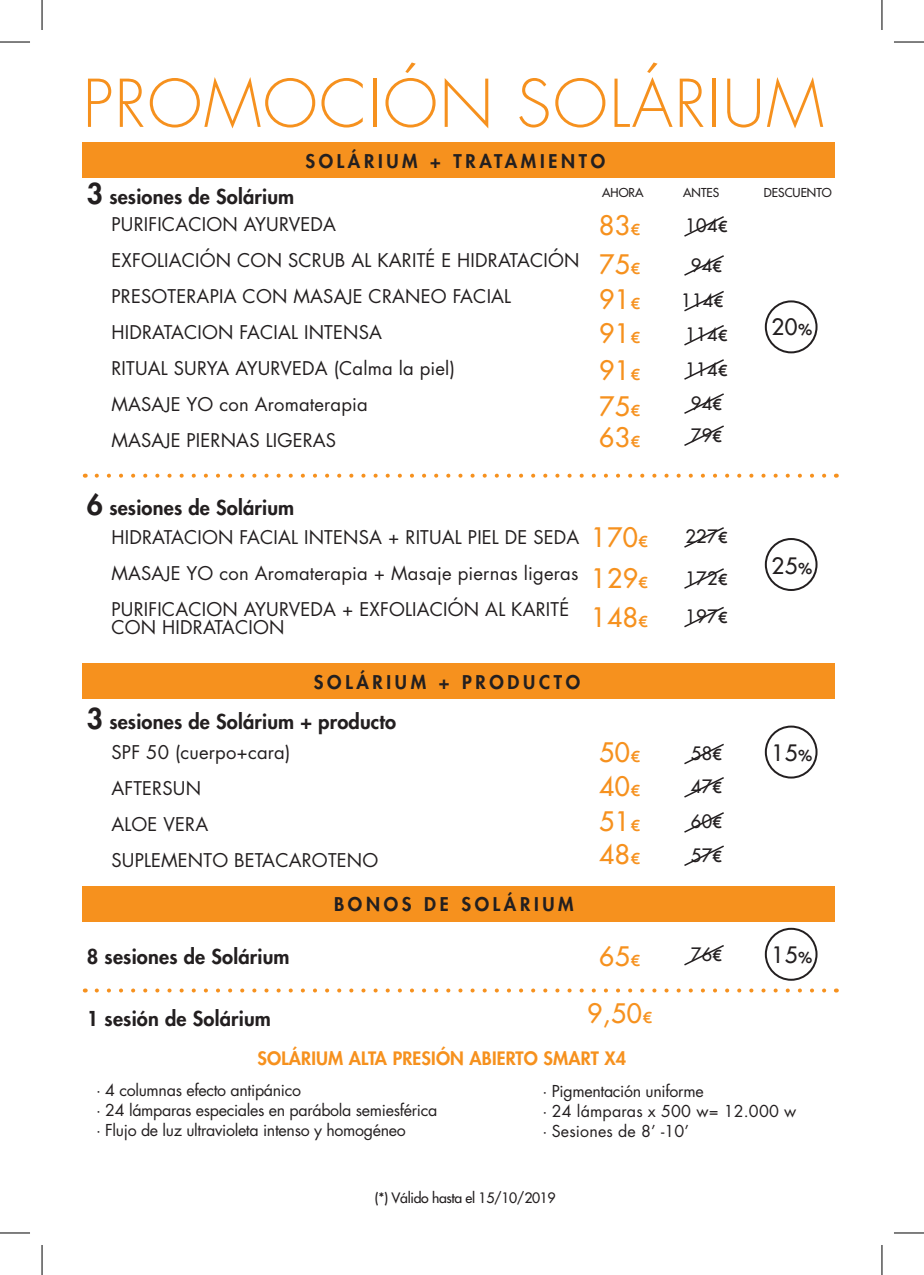
<style>
.page{position:relative;width:924px;height:1275px;background:#fff}
.page>*{position:absolute;margin:0;border:0;box-sizing:border-box;transform-origin:0 0}
.t1{font:300 64px "Futura";letter-spacing:.025em;color:#f6911e}
.t2{font:26.2px "Futura";letter-spacing:.025em;color:#f6911e}
.t3{font:22px "Futura";letter-spacing:.025em;color:#231f20}
.t4{font:800 20px "Futura";letter-spacing:.01em;color:#231f20}
.t5{font:18.4px "Futura";letter-spacing:.01em;color:#231f20}
.t6{font:800 18.4px "Futura";letter-spacing:.2em;color:#231f20}
.t7{font:18px "Futura";letter-spacing:.025em;color:#231f20}
.t8{font:800 18px "Futura";letter-spacing:.01em;color:#f6911e}
.t9{font:16px "Futura";letter-spacing:-.02em;color:#231f20}
.t10{font:16px "Futura";letter-spacing:.01em;color:#231f20}
.t11{font:14px "Futura";letter-spacing:-.025em;color:#231f20}
.t12{font:12px "Futura";color:#231f20}
.s1{font-size:28px}
.s2{font-family:"Avenir";font-weight:800;font-size:15.6px}
</style>
<div class="page">
<div style="left:83px;top:143px;width:751px;height:35px;background:#f6911e"></div>
<div style="left:83px;top:664px;width:751px;height:35px;background:#f6911e"></div>
<div style="left:83px;top:886px;width:751px;height:35px;background:#f6911e"></div>
<svg style="left:684px;top:216px;width:40px;height:21px"></svg>
<svg style="left:684px;top:255px;width:40px;height:21px"></svg>
<svg style="left:684px;top:290px;width:40px;height:22px"></svg>
<svg style="left:684px;top:325px;width:40px;height:21px"></svg>
<svg style="left:684px;top:743px;width:40px;height:22px"></svg>
<svg style="left:684px;top:812px;width:40px;height:21px"></svg>
<svg style="left:684px;top:777px;width:40px;height:21px"></svg>
<svg style="left:684px;top:845px;width:40px;height:21px"></svg>
<svg style="left:684px;top:945px;width:40px;height:21px"></svg>
<div style="left:764px;top:300px;width:53px;height:53px;border:2px solid #231f20;border-radius:50%"></div>
<div style="left:764px;top:538px;width:53px;height:53px;border:2px solid #231f20;border-radius:50%"></div>
<div style="left:764px;top:725px;width:53px;height:53px;border:2px solid #231f20;border-radius:50%"></div>
<div style="left:764px;top:927px;width:53px;height:53px;border:2px solid #231f20;border-radius:50%"></div>
<svg style="left:97px;top:474px;width:730px;height:4px"></svg>
<svg style="left:97px;top:988px;width:730px;height:4px"></svg>
<svg style="left:684px;top:359px;width:40px;height:21px"></svg>
<svg style="left:684px;top:393px;width:40px;height:21px"></svg>
<svg style="left:684px;top:425px;width:40px;height:21px"></svg>
<svg style="left:684px;top:527px;width:40px;height:21px"></svg>
<svg style="left:684px;top:568px;width:40px;height:21px"></svg>
<svg style="left:684px;top:606px;width:40px;height:22px"></svg>
<hr style="left:0;top:42px;width:30px;height:1px;background:#000">
<hr style="left:893px;top:42px;width:30px;height:1px;background:#000">
<hr style="left:0;top:1232px;width:30px;height:1px;background:#000">
<hr style="left:893px;top:1232px;width:30px;height:1px;background:#000">
<hr style="left:42px;top:0;width:1px;height:30px;background:#000">
<hr style="left:42px;top:1245px;width:1px;height:30px;background:#000">
<hr style="left:881px;top:0;width:1px;height:30px;background:#000">
<hr style="left:881px;top:1245px;width:1px;height:30px;background:#000">
<p class="t1" style="left:83px;top:62px;width:742px">PROMOCIÓN SOLÁRIUM</p>
<p class="t4" style="left:87px;top:183px;width:209px"><span class="s1">3</span> sesiones de Solárium</p>
<p class="t6" style="left:305px;top:149px;width:301px">SOLÁRIUM + TRATAMIENTO</p>
<p class="t12" style="left:602px;top:185px;width:43px">AHORA</p>
<p class="t12" style="left:682px;top:185px;width:38px">ANTES</p>
<p class="t12" style="left:763px;top:185px;width:69px">DESCUENTO</p>
<p class="t5" style="left:111px;top:212px;width:226px">PURIFICACION AYURVEDA</p>
<p class="t5" style="left:111px;top:248px;width:469px">EXFOLIACIÓN CON SCRUB AL KARITÉ E HIDRATACIÓN</p>
<p class="t5" style="left:111px;top:284px;width:401px">PRESOTERAPIA CON MASAJE CRANEO FACIAL</p>
<p class="t5" style="left:111px;top:320px;width:272px">HIDRATACION FACIAL INTENSA</p>
<p class="t5" style="left:111px;top:356px;width:345px">RITUAL SURYA AYURVEDA (Calma la piel)</p>
<p class="t5" style="left:111px;top:392px;width:258px">MASAJE YO con Aromaterapia</p>
<p class="t5" style="left:111px;top:428px;width:226px">MASAJE PIERNAS LIGERAS</p>
<p class="t2" style="left:599px;top:208px;width:43px">83<span class="s2">€</span></p>
<p class="t7" style="left:685px;top:214px;width:44px">104<span class="s2">€</span></p>
<p class="t2" style="left:599px;top:247px;width:43px">75<span class="s2">€</span></p>
<p class="t7" style="left:690px;top:253px;width:33px">94<span class="s2">€</span></p>
<p class="t2" style="left:599px;top:283px;width:43px">91<span class="s2">€</span></p>
<p class="t7" style="left:680px;top:289px;width:44px">114<span class="s2">€</span></p>
<p class="t2" style="left:599px;top:317px;width:43px">91<span class="s2">€</span></p>
<p class="t7" style="left:685px;top:323px;width:44px">114<span class="s2">€</span></p>
<p class="t2" style="left:599px;top:353px;width:43px">91<span class="s2">€</span></p>
<p class="t7" style="left:685px;top:357px;width:44px">114<span class="s2">€</span></p>
<p class="t2" style="left:599px;top:389px;width:43px">75<span class="s2">€</span></p>
<p class="t7" style="left:690px;top:391px;width:33px">94<span class="s2">€</span></p>
<p class="t2" style="left:599px;top:420px;width:43px">63<span class="s2">€</span></p>
<p class="t7" style="left:690px;top:424px;width:33px">79<span class="s2">€</span></p>
<p class="t3" style="left:771px;top:312px;width:42px">20<span class="s2">%</span></p>
<p class="t4" style="left:87px;top:494px;width:209px"><span class="s1">6</span> sesiones de Solárium</p>
<p class="t5" style="left:111px;top:524px;width:469px">HIDRATACION FACIAL INTENSA + RITUAL PIEL DE SEDA</p>
<p class="t5" style="left:111px;top:560px;width:468px">MASAJE YO con Aromaterapia + Masaje piernas ligeras</p>
<p class="t5" style="left:111px;top:596px;width:459px">PURIFICACION AYURVEDA + EXFOLIACIÓN AL KARITÉ</p>
<p class="t5" style="left:111px;top:614px;width:174px">CON HIDRATACION</p>
<p class="t6" style="left:314px;top:670px;width:268px">SOLÁRIUM + PRODUCTO</p>
<p class="t4" style="left:87px;top:708px;width:311px"><span class="s1">3</span> sesiones de Solárium + producto</p>
<p class="t5" style="left:111px;top:739px;width:180px">SPF 50 (cuerpo+cara)</p>
<p class="t5" style="left:111px;top:775px;width:91px">AFTERSUN</p>
<p class="t5" style="left:111px;top:811px;width:98px">ALOE VERA</p>
<p class="t5" style="left:111px;top:847px;width:268px">SUPLEMENTO BETACAROTENO</p>
<p class="t4" style="left:87px;top:943px;width:204px">8 sesiones de Solárium</p>
<p class="t6" style="left:334px;top:892px;width:241px">BONOS DE SOLÁRIUM</p>
<p class="t2" style="left:591px;top:520px;width:58px">170<span class="s2">€</span></p>
<p class="t2" style="left:591px;top:561px;width:58px">129<span class="s2">€</span></p>
<p class="t2" style="left:591px;top:600px;width:58px">148<span class="s2">€</span></p>
<p class="t7" style="left:685px;top:525px;width:44px">227<span class="s2">€</span></p>
<p class="t7" style="left:685px;top:566px;width:44px">172<span class="s2">€</span></p>
<p class="t7" style="left:685px;top:605px;width:44px">197<span class="s2">€</span></p>
<p class="t3" style="left:771px;top:551px;width:42px">25<span class="s2">%</span></p>
<p class="t2" style="left:599px;top:735px;width:43px">50<span class="s2">€</span></p>
<p class="t7" style="left:690px;top:741px;width:33px">58<span class="s2">€</span></p>
<p class="t2" style="left:599px;top:769px;width:43px">40<span class="s2">€</span></p>
<p class="t7" style="left:690px;top:775px;width:33px">47<span class="s2">€</span></p>
<p class="t2" style="left:599px;top:804px;width:43px">51<span class="s2">€</span></p>
<p class="t7" style="left:690px;top:810px;width:33px">60<span class="s2">€</span></p>
<p class="t2" style="left:599px;top:837px;width:43px">48<span class="s2">€</span></p>
<p class="t7" style="left:690px;top:843px;width:33px">57<span class="s2">€</span></p>
<p class="t3" style="left:771px;top:738px;width:42px">15<span class="s2">%</span></p>
<p class="t2" style="left:599px;top:939px;width:43px">65<span class="s2">€</span></p>
<p class="t7" style="left:690px;top:943px;width:33px">76<span class="s2">€</span></p>
<p class="t3" style="left:771px;top:940px;width:42px">15<span class="s2">%</span></p>
<p class="t4" style="left:87px;top:1005px;width:185px">1 sesión de Solárium</p>
<p class="t2" style="left:587px;top:996px;width:67px">9,50<span class="s2">€</span></p>
<p class="t8" style="left:257px;top:1046px;width:370px">SOLÁRIUM ALTA PRESIÓN ABIERTO SMART X4</p>
<p class="t9" style="left:96px;top:1079px;width:206px">· 4 columnas efecto antipánico</p>
<p class="t9" style="left:96px;top:1099px;width:342px">· 24 lámparas especiales en parábola semiesférica</p>
<p class="t9" style="left:96px;top:1119px;width:211px">· Flujo de luz ultravioleta intensoy</p>
<p class="t9" style="left:326px;top:1119px;width:81px">homogéneo</p>
<p class="t9" style="left:542px;top:1080px;width:162px">· Pigmentación uniforme</p>
<p class="t10" style="left:542px;top:1100px;width:255px">· 24 lámparas x 500 w= 12.000 w</p>
<p class="t10" style="left:542px;top:1120px;width:146px">· Sesiones de 8’ -10’</p>
<p class="t11" style="left:374px;top:1189px;width:182px">(*) Válido hasta el 15/10/2019</p>
</div>
